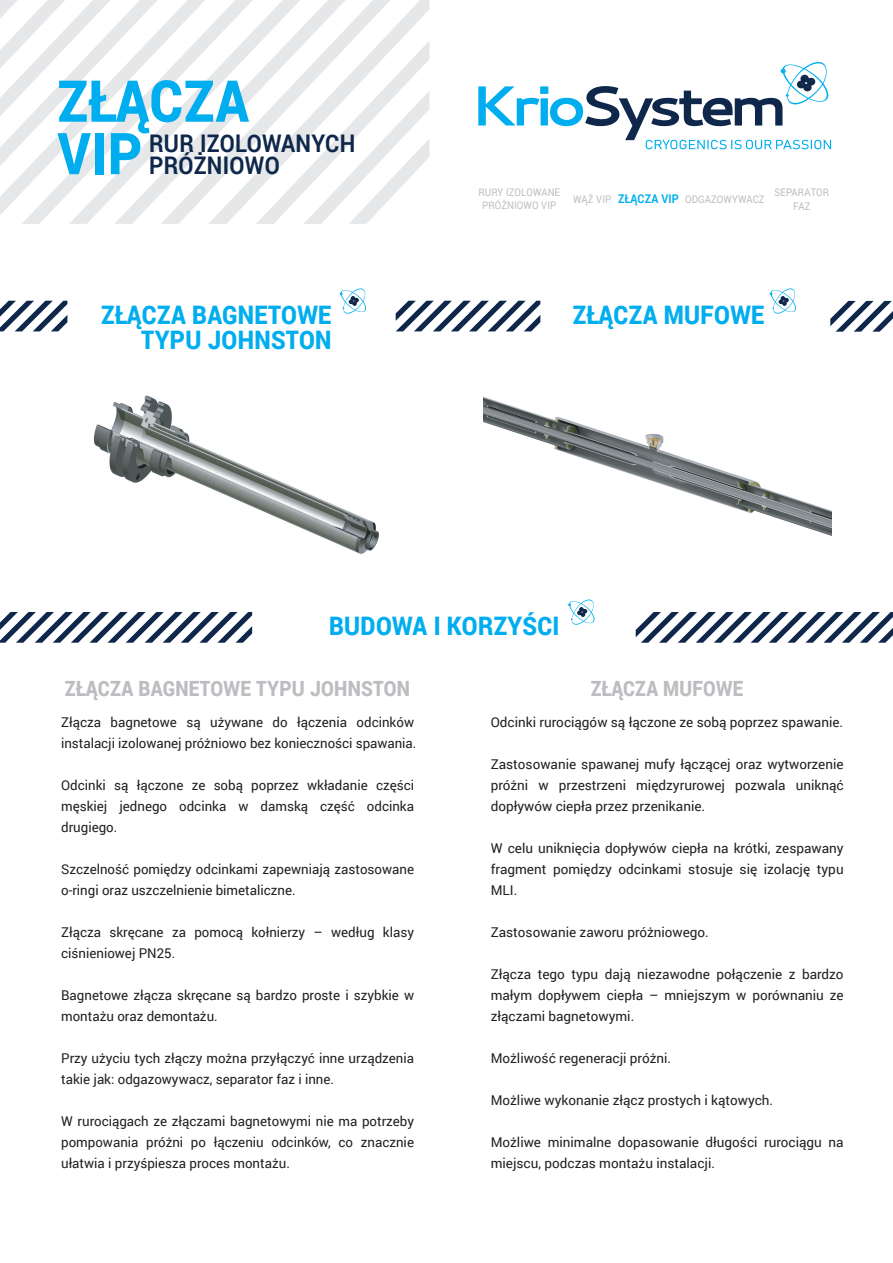
<style>
.page{position:relative;width:893px;height:1263px;background:#fff}
.page>*{position:absolute;margin:0;border:0;box-sizing:border-box;transform-origin:0 0}
.t1{font:900 57.75px/52.5px "Roboto";letter-spacing:.015em;color:#00aeef;scale:.91 1}
.t2{font:900 25.5px/25.5px "Roboto";letter-spacing:.015em;color:#00aeef;text-align:right;scale:.91 1}
.t3{font:700 24.3px/22.5px "Roboto";letter-spacing:.015em;color:#0e274b;scale:.91 1}
.t4{font:900 21px "Roboto";letter-spacing:.015em;color:#bcbdc0;scale:.89 1}
.t5{font:900 21px "Roboto";letter-spacing:.015em;color:#bcbdc0;scale:.88 1}
.t6{font:13.5px/21px "Roboto";color:#231f20}
.t7{font:10.5px/13.5px "Roboto";letter-spacing:.015em;color:#bcbdc0;text-align:center;scale:.91 1}
.s1{font-weight:700;font-size:12px;color:#00aeef}
</style>
<div class="page">
<svg style="left:478px;top:62px;width:353px;height:87px"></svg>
<svg style="left:770px;top:288px;width:26px;height:26px"></svg>
<svg style="left:403px;top:0;width:26px;height:185px"></svg>
<svg style="left:0;top:178px;width:161px;height:46px"></svg>
<svg style="left:0;top:0;width:161px;height:178px"></svg>
<svg style="left:161px;top:0;width:242px;height:224px"></svg>
<svg style="left:568px;top:599px;width:27px;height:26px"></svg>
<svg style="left:830px;top:301px;width:63px;height:31px"></svg>
<svg style="left:340px;top:288px;width:26px;height:26px"></svg>
<svg style="left:636px;top:612px;width:257px;height:31px"></svg>
<svg style="left:0;top:612px;width:252px;height:31px"></svg>
<svg style="left:0;top:301px;width:67px;height:30px"></svg>
<svg style="left:396px;top:301px;width:144px;height:30px"></svg>
<img style="left:483px;top:396px;width:348px;height:140px">
<img style="left:93px;top:395px;width:286px;height:159px">
<h1 class="t1" style="left:57px;top:73px;width:212px">ZŁĄCZA<br>VIP</h1>
<h3 class="t3" style="left:149px;top:131px;width:228px">RUR IZOLOWANYCH<br>PRÓŻNIOWO</h3>
<h2 class="t2" style="left:101px;top:301px;width:255px">ZŁĄCZA BAGNETOWE<br>TYPU JOHNSTON</h2>
<p class="t7" style="left:478px;top:185px;width:91px">RURY IZOLOWANE<br>PRÓŻNIOWO VIP</p>
<p class="t7" style="left:774px;top:185px;width:62px">SEPARATOR<br>FAZ</p>
<p class="t7" style="left:573px;top:192px;width:212px">WĄŻ VIP <span class="s1">ZŁĄCZA VIP</span> ODGAZOWYWACZ</p>
<h2 class="t2" style="left:573px;top:301px;width:212px">ZŁĄCZA MUFOWE</h2>
<h2 class="t2" style="left:329px;top:612px;width:255px">BUDOWA I KORZYŚCI</h2>
<h3 class="t4" style="left:65px;top:673px;width:389px">ZŁĄCZA BAGNETOWE TYPU JOHNSTON</h3>
<h3 class="t5" style="left:591px;top:674px;width:175px">ZŁĄCZA MUFOWE</h3>
<p class="t6" style="left:61px;top:711px;width:357px">Złącza bagnetowe są używane do łączenia odcinków instalacji izolowanej próżniowo bez konieczności spawania.</p>
<p class="t6" style="left:61px;top:774px;width:354px;text-align:justify">Odcinki są łączone ze sobą poprzez wkładanie części męskiej jednego odcinka w damską część odcinka drugiego.</p>
<p class="t6" style="left:61px;top:858px;width:354px">Szczelność pomiędzy odcinkami zapewniają zastosowane o-ringi oraz uszczelnienie bimetaliczne.</p>
<p class="t6" style="left:61px;top:921px;width:354px">Złącza skręcane za pomocą kołnierzy – według klasy ciśnieniowej PN25.</p>
<p class="t6" style="left:61px;top:984px;width:354px">Bagnetowe złącza skręcane są bardzo proste i szybkie w montażu oraz demontażu.</p>
<p class="t6" style="left:61px;top:1047px;width:354px">Przy użyciu tych złączy można przyłączyć inne urządzenia takie jak: odgazowywacz, separator faz i inne.</p>
<p class="t6" style="left:61px;top:1110px;width:354px;text-align:justify">W rurociągach ze złączami bagnetowymi nie ma potrzeby pompowania próżni po łączeniu odcinków, co znacznie ułatwia i przyśpiesza proces montażu.</p>
<p class="t6" style="left:491px;top:711px;width:354px">Odcinki rurociągów są łączone ze sobą poprzez spawanie.</p>
<p class="t6" style="left:491px;top:753px;width:354px;text-align:justify">Zastosowanie spawanej mufy łączącej oraz wytworzenie próżni w przestrzeni międzyrurowej pozwala uniknąć dopływów ciepła przez przenikanie.</p>
<p class="t6" style="left:491px;top:837px;width:354px;text-align:justify">W celu uniknięcia dopływów ciepła na krótki, zespawany fragment pomiędzy odcinkami stosuje się izolację typu MLI.</p>
<p class="t6" style="left:491px;top:921px;width:220px">Zastosowanie zaworu próżniowego.</p>
<p class="t6" style="left:491px;top:963px;width:354px;text-align:justify">Złącza tego typu dają niezawodne połączenie z bardzo małym dopływem ciepła – mniejszym w porównaniu ze złączami bagnetowymi.</p>
<p class="t6" style="left:491px;top:1047px;width:182px">Możliwość regeneracji próżni.</p>
<p class="t6" style="left:491px;top:1089px;width:284px">Możliwe wykonanie złącz prostych i kątowych.</p>
<p class="t6" style="left:491px;top:1131px;width:354px">Możliwe minimalne dopasowanie długości rurociągu na miejscu, podczas montażu instalacji.</p>
</div>
